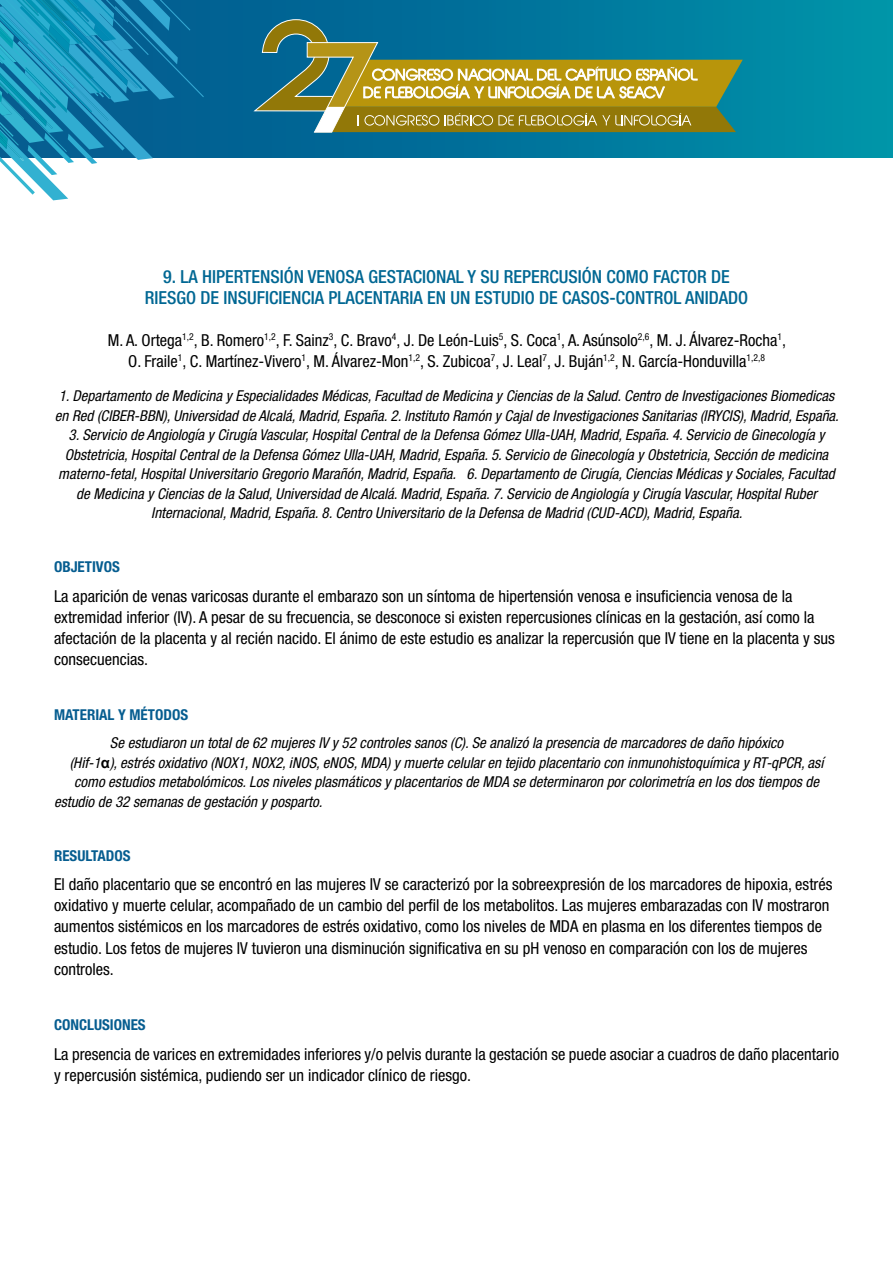
<style>
.page{position:relative;width:893px;height:1263px;background:#fff}
.page>*{position:absolute;margin:0;border:0;box-sizing:border-box;transform-origin:0 0}
.t1{font:500 condensed 18px/21px "Helvetica Neue LT Std";color:#006793;text-align:center}
.t2{font:condensed 16.5px/21px "Helvetica Neue LT Std";color:#000}
.t3{font:italic condensed 15px/19.5px "Helvetica Neue LT Std";color:#000}
.t4{font:700 condensed 15px "Helvetica Neue LT Std";color:#065d90}
.s1{font-family:"Arial";font-weight:700;font-style:normal;font-stretch:normal}
</style>
<div class="page">
<svg style="left:204px;top:0;width:689px;height:158px;background:#007c9e"></svg>
<svg style="left:254px;top:19px;width:489px;height:113px;background:#6b8b5e"></svg>
<svg style="left:0;top:0;width:204px;height:200px"></svg>
<p class="t1" style="left:145px;top:266px;width:605px">9. LA HIPERTENSIÓN VENOSA GESTACIONAL Y SU REPERCUSIÓN COMO FACTOR DE<br>RIESGO DE INSUFICIENCIA PLACENTARIA EN UN ESTUDIO DE CASOS-CONTROL ANIDADO</p>
<p class="t2" style="left:108px;top:329px;width:680px;text-align:center">M. A. Ortega<sup>1,2</sup>, B. Romero<sup>1,2</sup>, F. Sainz<sup>3</sup>, C. Bravo<sup>4</sup>, J. De León-Luis<sup>5</sup>, S. Coca<sup>1</sup>, A. Asúnsolo<sup>2,6</sup>, M. J. Álvarez-Rocha<sup>1</sup>,<br>O. Fraile<sup>1</sup>, C. Martínez-Vivero<sup>1</sup>, M. Álvarez-Mon<sup>1,2</sup>, S. Zubicoa<sup>7</sup>, J. Leal<sup>7</sup>, J. Buján<sup>1,2</sup>, N. García-Honduvilla<sup>1,2,8</sup></p>
<p class="t3" style="left:55px;top:387px;width:786px">1. Departamento de Medicina y Especialidades Médicas, Facultad de Medicina y Ciencias de la Salud. Centro de Investigaciones Biomedicas en Red (CIBER-BBN), Universidad de Alcalá, Madrid, España. 2. Instituto Ramón y Cajal de Investigaciones Sanitarias (IRYCIS), Madrid, España.</p>
<p class="t3" style="left:58px;top:426px;width:778px;text-align:center">3. Servicio de Angiología y Cirugía Vascular, Hospital Central de la Defensa Gómez Ulla-UAH, Madrid, España. 4. Servicio de Ginecología y Obstetricia, Hospital Central de la Defensa Gómez Ulla-UAH, Madrid, España. 5. Servicio de Ginecología y Obstetricia, Sección de medicina materno-fetal, Hospital Universitario Gregorio Marañón, Madrid, España. 6. Departamento de Cirugía, Ciencias Médicas y Sociales, Facultad de Medicina y Ciencias de la Salud, Universidad de Alcalá. Madrid, España. 7. Servicio de Angiología y Cirugía Vascular, Hospital Ruber Internacional, Madrid, España. 8. Centro Universitario de la Defensa de Madrid (CUD-ACD), Madrid, España.</p>
<p class="t4" style="left:54px;top:558px;width:67px">OBJETIVOS</p>
<p class="t2" style="left:54px;top:585px;width:782px">La aparición de venas varicosas durante el embarazo son un síntoma de hipertensión venosa e insuficiencia venosa de la extremidad inferior (IV). A pesar de su frecuencia, se desconoce si existen repercusiones clínicas en la gestación, así como la afectación de la placenta y al recién nacido. El ánimo de este estudio es analizar la repercusión que IV tiene en la placenta y sus consecuencias.</p>
<p class="t4" style="left:54px;top:706px;width:136px">MATERIAL Y MÉTODOS</p>
<p class="t3" style="left:110px;top:734px;width:675px">Se estudiaron un total de 62 mujeres IV y 52 controles sanos (C). Se analizó la presencia de marcadores de daño hipóxico</p>
<p class="t3" style="left:70px;top:753px;width:755px">(Hif-1<span class="s1">α</span>), estrés oxidativo (NOX1, NOX2, iNOS, eNOS, MDA) y muerte celular en tejido placentario con inmunohistoquímica y RT-qPCR, así</p>
<p class="t3" style="left:74px;top:773px;width:746px">como estudios metabolómicos. Los niveles plasmáticos y placentarios de MDA se determinaron por colorimetría en los dos tiempos de</p>
<p class="t3" style="left:54px;top:792px;width:270px">estudio de 32 semanas de gestación y posparto.</p>
<p class="t4" style="left:54px;top:846px;width:78px">RESULTADOS</p>
<p class="t2" style="left:54px;top:874px;width:780px">El daño placentario que se encontró en las mujeres IV se caracterizó por la sobreexpresión de los marcadores de hipoxia, estrés oxidativo y muerte celular, acompañado de un cambio del perfil de los metabolitos. Las mujeres embarazadas con IV mostraron aumentos sistémicos en los marcadores de estrés oxidativo, como los niveles de MDA en plasma en los diferentes tiempos de estudio. Los fetos de mujeres IV tuvieron una disminución significativa en su pH venoso en comparación con los de mujeres controles.</p>
<p class="t4" style="left:54px;top:1015px;width:93px">CONCLUSIONES</p>
<p class="t2" style="left:54px;top:1043px;width:786px">La presencia de varices en extremidades inferiores y/o pelvis durante la gestación se puede asociar a cuadros de daño placentario y repercusión sistémica, pudiendo ser un indicador clínico de riesgo.</p>
</div>
